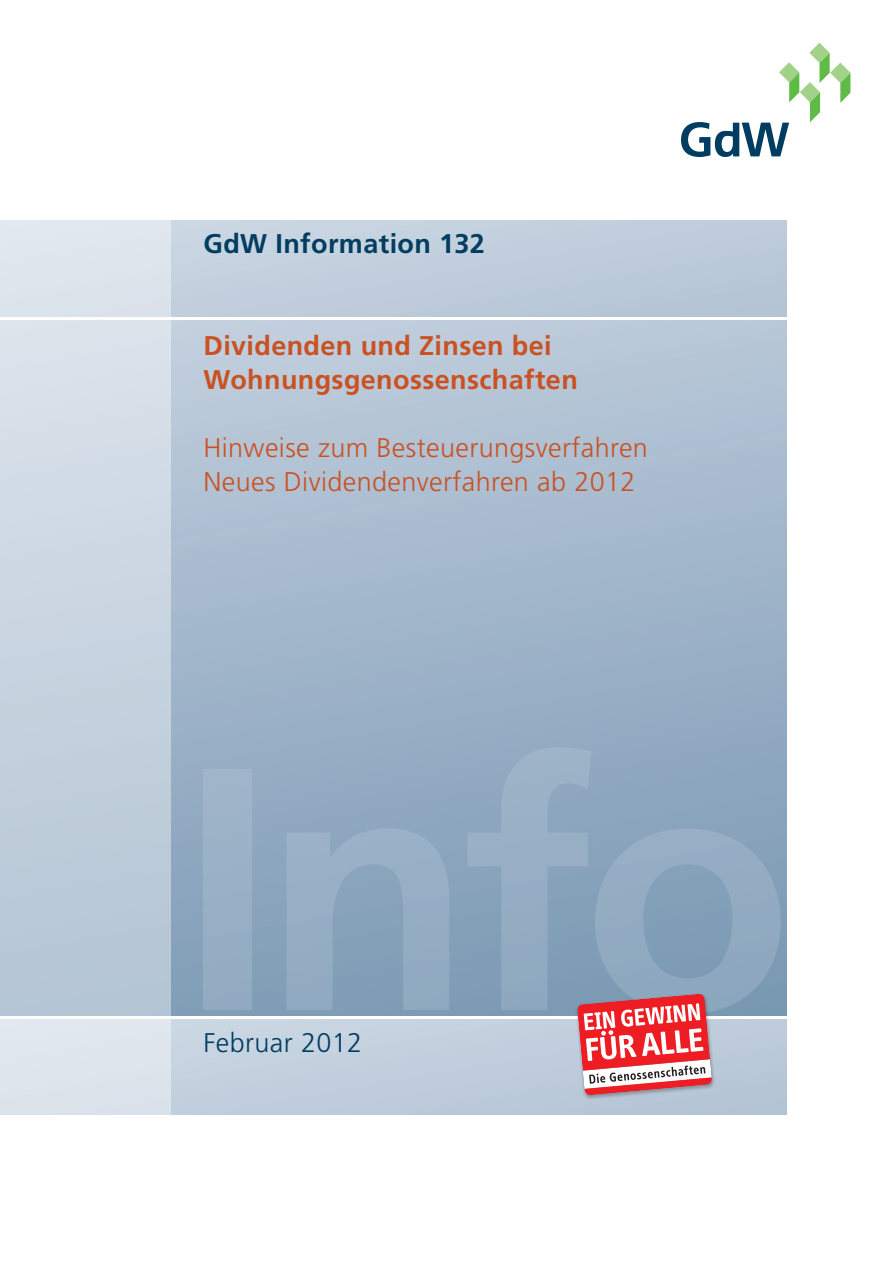
<style>
.page{position:relative;width:893px;height:1263px;background:#fff}
.page>*{position:absolute;margin:0;border:0;box-sizing:border-box;transform-origin:0 0}
.t1{font:300 27px/34px "Frutiger";letter-spacing:.015em;color:#ca5122}
.t2{font:700 27px/34px "Frutiger";letter-spacing:.015em;color:#ca5122}
.t3{font:700 27px "Frutiger";letter-spacing:.015em;color:#003d60}
.t4{font:300 27px "Frutiger";letter-spacing:.015em;color:#003d60}
</style>
<div class="page">
<div style="left:0;top:321px;width:787px;height:694px;background:linear-gradient(to bottom,#bdcbdb,#7b99b4)"></div>
<div style="left:0;top:221px;width:787px;height:95px;background:#bfcddc"></div>
<div style="left:0;top:1019px;width:787px;height:95px;background:#c1cedd"></div>
<svg style="left:681px;top:43px;width:169px;height:114px"></svg>
<div style="left:0;top:9px;width:170px;height:1254px;background:#fff;opacity:.4"></div>
<img style="left:571px;top:988px;width:151px;height:117px">
<svg style="left:577px;top:993px;width:135px;height:102px;background:#dd787f"></svg>
<p class="t3" style="left:203px;top:232px;width:283px">GdW Information 132</p>
<p class="t2" style="left:203px;top:330px;width:376px">Dividenden und Zinsen bei<br>Wohnungsgenossenschaften</p>
<p class="t1" style="left:203px;top:432px;width:446px">Hinweise zum Besteuerungsverfahren<br>Neues Dividendenverfahren ab 2012</p>
<p class="t4" style="left:203px;top:1031px;width:160px">Februar 2012</p>
</div>
